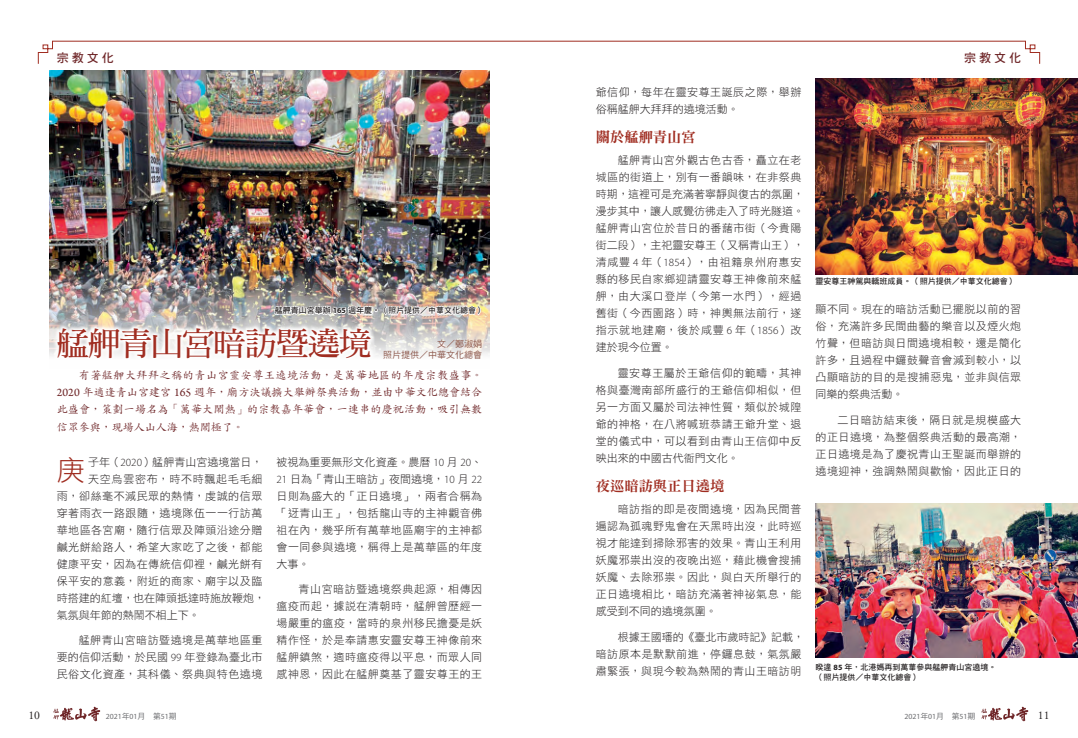
<style>
.page{position:relative;width:1078px;height:738px;background:#fff}
.page>*{position:absolute;margin:0;border:0;box-sizing:border-box;transform-origin:0 0}
.t1{font:32.3px "DF Ming Std W7";letter-spacing:-.03em;color:#a02d21}
.t2{font:28px "DF Hei Std W3";color:#a02d21}
.t3{font:14.3px "DF Ming Std W9";color:#a02d21}
.t4{font:12px "DF Hei Std W7";letter-spacing:.25em;color:#6e2527}
.t5{font:11.7px "Adobe Garamond LT";color:#231f20}
.t6{font:11px/17px "DF Hei Std W3";letter-spacing:.045em;color:#231f20;text-align:justify}
.t7{font:11px/17px "DF Kai Shu Std W5";letter-spacing:.02em;color:#6e2527;text-align:justify}
.t8{font:11px "DF Hei Std W3";color:#231f20}
.t9{font:11px "DF Hei Std W3";letter-spacing:.065em;color:#231f20}
.t10{font:9px "DF Hei Std W5";color:#8d584c}
.t11{font:8px/9.6px "DF Hei Std W7";color:#231f20}
.t12{font:7.8px "Myriad Pro";color:#6c6d70}
.s1{font-family:"Myriad Pro";font-weight:700}
.s2{font-family:"Arno Pro";font-size:12.1px}
.s3{font-family:"Myriad Pro";font-weight:300}
.s4{font-family:"DF Hei Std W5"}
</style>
<div class="page">
<svg style="left:53px;top:706px;width:47px;height:14px"></svg>
<svg style="left:981px;top:706px;width:47px;height:14px"></svg>
<svg style="left:37px;top:40px;width:1003px;height:24px"></svg>
<img style="left:50px;top:71px;width:439px;height:285px">
<svg style="left:52px;top:322px;width:323px;height:34px"></svg>
<img style="left:815px;top:503px;width:262px;height:154px">
<img style="left:273px;top:304px;width:208px;height:26px">
<img style="left:815px;top:78px;width:262px;height:196px">
<svg style="left:815px;top:272px;width:198px;height:3px"></svg>
<p class="t4" style="left:57px;top:51px;width:58px">宗教文化</p>
<p class="t4" style="left:963px;top:51px;width:58px">宗教文化</p>
<p class="t11" style="left:274px;top:305px;width:211px">艋舺青山宮舉辦 <span class="s1">165</span> 週年慶。（照片提供／中華文化總會）</p>
<h1 class="t1" style="left:57px;top:325px;width:316px">艋舺青山宮暗訪暨遶境</h1>
<p class="t10" style="left:437px;top:339px;width:46px">文／鄭淑娟</p>
<p class="t10" style="left:383px;top:349px;width:100px">照片提供／中華文化總會</p>
<p class="t7" style="left:57px;top:366px;width:427px;text-indent:22px">有著艋舺大拜拜之稱的青山宮靈安尊王遶境活動，是萬華地區的年度宗教盛事。<span class="s2">2020</span> 年適逢青山宮建宮 <span class="s2">165</span> 週年，廟方決議擴大舉辦祭典活動，並由中華文化總會結合此盛會，策劃一場名為「萬華大鬧熱」的宗教嘉年華會，一連串的慶祝活動，吸引無數信眾參與，現場人山人海，熱鬧極了。</p>
<h2 class="t2" style="left:57px;top:454px;width:29px">庚</h2>
<p class="t8" style="left:88px;top:455px;width:176px">子年（<span class="s3">2020</span>）艋舺青山宮遶境當日，</p>
<p class="t9" style="left:88px;top:472px;width:176px">天空烏雲密布，時不時飄起毛毛細</p>
<p class="t6" style="left:57px;top:486px;width:207px">雨，卻絲毫不減民眾的熱情，虔誠的信眾</p>
<p class="t6" style="left:57px;top:503px;width:207px">穿著雨衣一路跟隨，遶境隊伍一一行訪萬</p>
<p class="t6" style="left:57px;top:520px;width:207px">華地區各宮廟，隨行信眾及陣頭沿途分贈</p>
<p class="t6" style="left:57px;top:537px;width:207px">鹹光餅給路人，希望大家吃了之後，都能</p>
<p class="t6" style="left:57px;top:554px;width:207px">健康平安，因為在傳統信仰裡，鹹光餅有</p>
<p class="t6" style="left:57px;top:571px;width:207px">保平安的意義，附近的商家、廟宇以及臨</p>
<p class="t8" style="left:57px;top:591px;width:210px">時搭建的紅壇，也在陣頭抵達時施放鞭炮，</p>
<p class="t8" style="left:57px;top:608px;width:145px">氣氛與年節的熱鬧不相上下。</p>
<p class="t6" style="left:57px;top:631px;width:207px;text-indent:22px">艋舺青山宮暗訪暨遶境是萬華地區重要的信仰活動，於民國 <span class="s3">99</span> 年登錄為臺北市民俗文化資產，其科儀、祭典與特色遶境</p>
<p class="t6" style="left:276px;top:452px;width:207px">被視為重要無形文化資產。農曆 <span class="s3">10</span> 月 <span class="s3">20</span>、<span class="s3">21</span> 日為「青山王暗訪」夜間遶境，<span class="s3">10</span> 月 <span class="s3">22</span>日則為盛大的「正日遶境」，兩者合稱為「迓青山王」，包括龍山寺的主神觀音佛祖在內，幾乎所有萬華地區廟宇的主神都會一同參與遶境，稱得上是萬華區的年度大事。</p>
<p class="t6" style="left:276px;top:580px;width:207px;text-indent:22px">青山宮暗訪暨遶境祭典起源，相傳因瘟疫而起，據說在清朝時，艋舺曾歷經一場嚴重的瘟疫，當時的泉州移民擔憂是妖精作怪，於是奉請惠安靈安尊王神像前來艋舺鎮煞，適時瘟疫得以平息，而眾人同感神恩，因此在艋舺奠基了靈安尊王的王</p>
<p class="t6" style="left:595px;top:83px;width:207px">爺信仰，每年在靈安尊王誕辰之際，舉辦俗稱艋舺大拜拜的遶境活動。</p>
<h3 class="t3" style="left:595px;top:129px;width:102px">關於艋舺青山宮</h3>
<p class="t6" style="left:595px;top:151px;width:210px;text-align:left;text-indent:22px">艋舺青山宮外觀古色古香，矗立在老城區的街道上，別有一番韻味，在非祭典時期，這裡可是充滿著寧靜與復古的氛圍，漫步其中，讓人感覺彷彿走入了時光隧道。艋舺青山宮位於昔日的番藷市街（今貴陽街二段），主祀靈安尊王（又稱青山王），清咸豐 <span class="s3">4</span> 年（<span class="s3">1854</span>），由祖籍泉州府惠安縣的移民自家鄉迎請靈安尊王神像前來艋舺，由大溪口登岸（今第一水門），經過舊街（今西園路）時，神輿無法前行，遂指示就地建廟，後於咸豐 <span class="s3">6</span> 年（<span class="s3">1856</span>）改建於現今位置。</p>
<p class="t6" style="left:595px;top:364px;width:207px;text-indent:22px">靈安尊王屬於王爺信仰的範疇，其神格與臺灣南部所盛行的王爺信仰相似，但另一方面又屬於司法神性質，類似於城隍爺的神格，在八將喊班恭請王爺升堂、退堂的儀式中，可以看到由青山王信仰中反映出來的中國古代衙門文化。</p>
<h3 class="t3" style="left:595px;top:477px;width:130px">夜巡暗訪與正日遶境</h3>
<p class="t6" style="left:595px;top:500px;width:207px;text-indent:22px">暗訪指的即是夜間遶境，因為民間普遍認為孤魂野鬼會在天黑時出沒，此時巡視才能達到掃除邪害的效果。青山王利用妖魔邪祟出沒的夜晚出巡，藉此機會搜捕妖魔、去除邪祟。因此，與白天所舉行的正日遶境相比，暗訪充滿著神祕氣息，能感受到不同的遶境氛圍。</p>
<p class="t6" style="left:595px;top:627px;width:210px;text-align:left;text-indent:22px">根據王國璠的《臺北市歲時記》記載，暗訪原本是默默前進，停鑼息鼓，氣氛嚴肅緊張，與現今較為熱鬧的青山王暗訪明</p>
<p class="t11" style="left:815px;top:276px;width:201px">靈安尊王神駕與轎班成員。（照片提供／中華文化總會）</p>
<p class="t6" style="left:815px;top:300px;width:207px">顯不同。現在的暗訪活動已擺脫以前的習俗，充滿許多民間曲藝的樂音以及煙火炮竹聲，但暗訪與日間遶境相較，還是簡化許多，且過程中鑼鼓聲音會減到較小，以凸顯暗訪的目的是搜捕惡鬼，並非與信眾同樂的祭典活動。</p>
<p class="t6" style="left:815px;top:411px;width:207px;text-indent:22px">二日暗訪結束後，隔日就是規模盛大的正日遶境，為整個祭典活動的最高潮，正日遶境是為了慶祝青山王聖誕而舉辦的遶境迎神，強調熱鬧與歡愉，因此正日的</p>
<p class="t11" style="left:815px;top:662px;width:182px">睽違 <span class="s1">85</span> 年，北港媽再到萬華參與艋舺青山宮遶境。（照片提供／中華文化總會）</p>
<p class="t5" style="left:28px;top:708px;width:13px">10</p>
<p class="t12" style="left:106px;top:711px;width:72px">2021<span class="s4">年</span>01<span class="s4">月　第</span>51<span class="s4">期</span></p>
<p class="t12" style="left:904px;top:711px;width:72px">2021<span class="s4">年</span>01<span class="s4">月　第</span>51<span class="s4">期</span></p>
<p class="t5" style="left:1037px;top:708px;width:13px">11</p>
</div>
